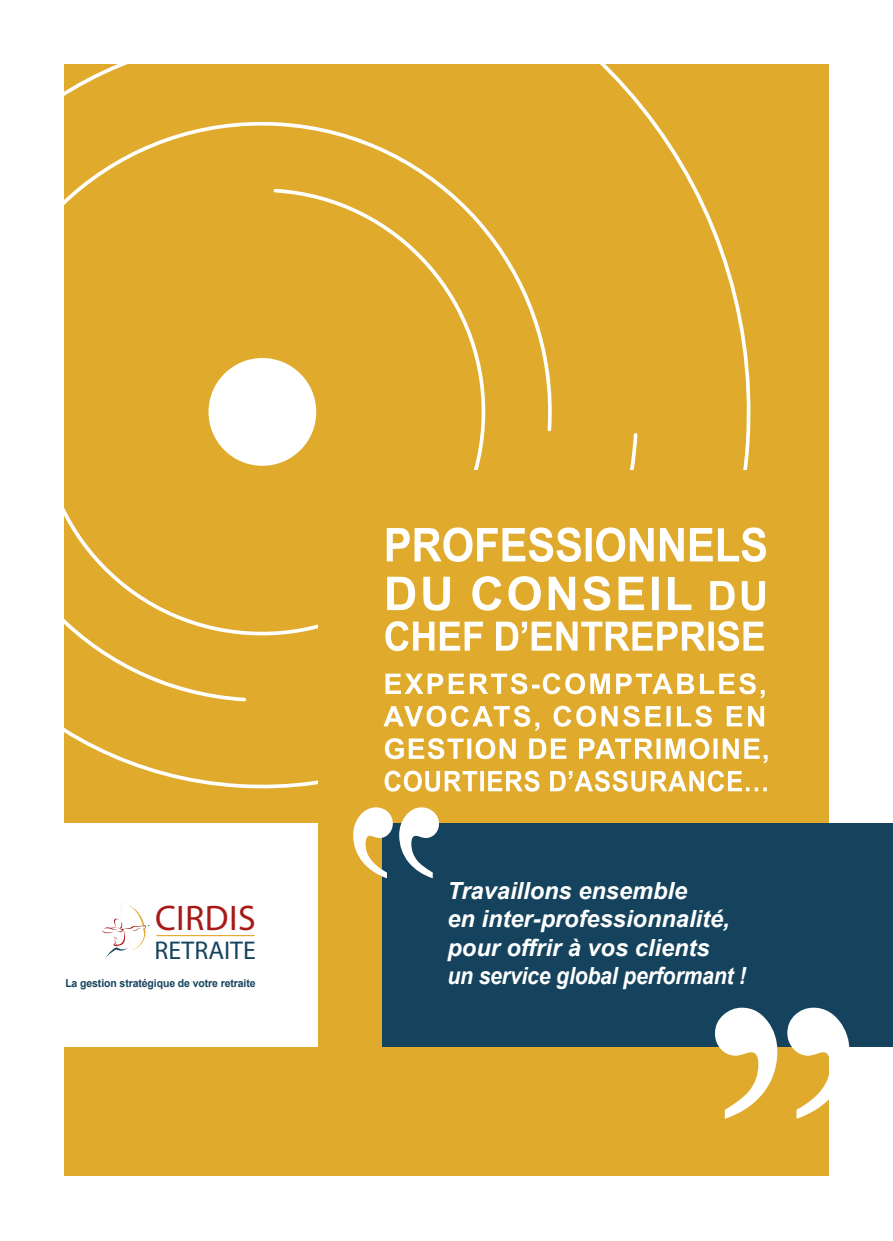
<style>
.page{position:relative;width:893px;height:1241px;background:#fff}
.page>*{position:absolute;margin:0;border:0;box-sizing:border-box;transform-origin:0 0}
.t1{font:35.7px "Myriad Pro";letter-spacing:.015em;color:#a71916}
.t2{font:25.72px "Myriad Pro";color:#16435e}
.t3{font:italic 700 23.62px/28.3px "Arial";color:#fff}
.t4{font:700 10.85px "Arial";letter-spacing:-.01em;color:#15435e;scale:.96 1}
</style>
<div class="page">
<div style="left:64px;top:64px;width:764px;height:1112px;background:#e0aa2c"></div>
<svg style="left:64px;top:64px;width:575px;height:725px"></svg>
<div style="left:208px;top:358px;width:108px;height:108px;background:#fff;border-radius:50%"></div>
<div style="left:317px;top:470px;width:470px;height:567px;background:#e0aa2c"></div>
<div style="left:383px;top:823px;width:510px;height:223px;background:#15435e"></div>
<svg style="left:715px;top:1007px;width:62px;height:111px"></svg>
<svg style="left:787px;top:1007px;width:62px;height:111px"></svg>
<svg style="left:399px;top:807px;width:40px;height:71px"></svg>
<svg style="left:353px;top:807px;width:40px;height:71px"></svg>
<div style="left:0;top:823px;width:317px;height:223px;background:#fff"></div>
<hr style="left:156px;top:934px;width:98px;height:2px;background:#e1aa2c">
<svg style="left:102px;top:903px;width:49px;height:55px"></svg>
<svg style="left:385px;top:770px;width:382px;height:21px"></svg>
<svg style="left:385px;top:738px;width:383px;height:25px"></svg>
<svg style="left:383px;top:705px;width:381px;height:25px"></svg>
<svg style="left:385px;top:673px;width:380px;height:25px"></svg>
<svg style="left:385px;top:621px;width:379px;height:30px"></svg>
<svg style="left:387px;top:576px;width:378px;height:34px"></svg>
<svg style="left:387px;top:527px;width:379px;height:35px"></svg>
<h1 class="t1" style="left:155px;top:895px;width:102px">CIRDIS</h1>
<p class="t2" style="left:155px;top:934px;width:103px">RETRAITE</p>
<p class="t4" style="left:65px;top:974px;width:200px">La gestion stratégique de votre retraite</p>
<p class="t3" style="left:447px;top:876px;width:300px">Travaillons ensemble<br>en inter-professionnalité, pour offrir à vos clients<br>un service global performant !</p>
</div>
